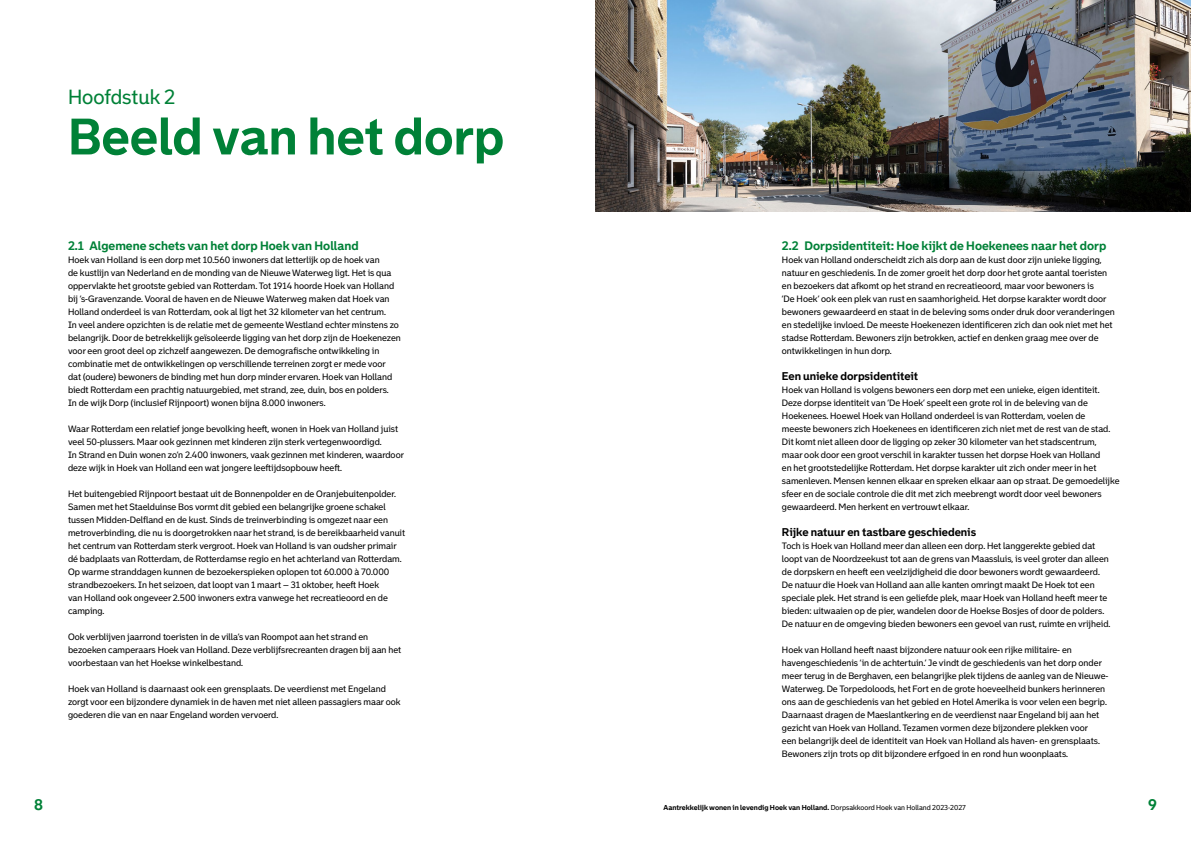
<style>
.page{position:relative;width:1191px;height:842px;background:#fff}
.page>*{position:absolute;margin:0;border:0;box-sizing:border-box;transform-origin:0 0}
.Rotterdam_Titel_bold{font:700 50px "Bolder";color:#008137}
.Hoofdstuk{font:20px "Bolder";color:#008137}
.t1{font:700 15px "Bolder";color:#008137}
.Deelhoofdstuk_tekst{font:700 12px "Bolder";color:#008137}
.Rotterdam_Subtitel_b{font:700 11px "Bolder";color:#000}
.Rotterdam_Platte_tek{font:9px/13px "Bolder";color:#000}
.t2{font:700 7px "Bolder";color:#000}
.s1{font-weight:400}
</style>
<div class="page">
<img style="left:595px;top:0;width:596px;height:211px">
<p class="Hoofdstuk" style="left:68px;top:85px;width:108px">Hoofdstuk 2</p>
<p class="Rotterdam_Titel_bold" style="left:68px;top:105px;width:437px">Beeld van het dorp</p>
<p class="Deelhoofdstuk_tekst" style="left:68px;top:238px;width:292px">2.1 Algemene schets van het dorp Hoek van Holland</p>
<p class="Rotterdam_Platte_tek" style="left:68px;top:253px;width:334px">Hoek van Holland is een dorp met 10.560 inwoners dat letterlijk op de hoek van<br>de kustlijn van Nederland en de monding van de Nieuwe Waterweg ligt. Het is qua oppervlakte het grootste gebied van Rotterdam. Tot 1914 hoorde Hoek van Holland bij ’s-Gravenzande. Vooral de haven en de Nieuwe Waterweg maken dat Hoek van Holland onderdeel is van Rotterdam, ook al ligt het 32 kilometer van het centrum.<br>In veel andere opzichten is de relatie met de gemeente Westland echter minstens zo belangrijk. Door de betrekkelijk geïsoleerde ligging van het dorp zijn de Hoekenezen voor een groot deel op zichzelf aangewezen. De demografische ontwikkeling in combinatie met de ontwikkelingen op verschillende terreinen zorgt er mede voor dat (oudere) bewoners de binding met hun dorp minder ervaren. Hoek van Holland biedt Rotterdam een prachtig natuurgebied, met strand, zee, duin, bos en polders.<br>In de wijk Dorp (inclusief Rijnpoort) wonen bijna 8.000 inwoners.</p>
<p class="Rotterdam_Platte_tek" style="left:68px;top:422px;width:337px">Waar Rotterdam een relatief jonge bevolking heeft, wonen in Hoek van Holland juist veel 50-plussers. Maar ook gezinnen met kinderen zijn sterk vertegenwoordigd.<br>In Strand en Duin wonen zo’n 2.400 inwoners, vaak gezinnen met kinderen, waardoor deze wijk in Hoek van Holland een wat jongere leeftijdsopbouw heeft.</p>
<p class="Rotterdam_Platte_tek" style="left:68px;top:487px;width:339px">Het buitengebied Rijnpoort bestaat uit de Bonnenpolder en de Oranjebuitenpolder.<br>Samen met het Staelduinse Bos vormt dit gebied een belangrijke groene schakel tussen Midden-Delfland en de kust. Sinds de treinverbinding is omgezet naar een metroverbinding, die nu is doorgetrokken naar het strand, is de bereikbaarheid vanuit het centrum van Rotterdam sterk vergroot. Hoek van Holland is van oudsher primair dé badplaats van Rotterdam, de Rotterdamse regio en het achterland van Rotterdam.<br>Op warme stranddagen kunnen de bezoekerspieken oplopen tot 60.000 à 70.000 strandbezoekers. In het seizoen, dat loopt van 1 maart – 31 oktober, heeft Hoek<br>van Holland ook ongeveer 2.500 inwoners extra vanwege het recreatieoord en de camping.</p>
<p class="Rotterdam_Platte_tek" style="left:68px;top:630px;width:335px">Ook verblijven jaarrond toeristen in de villa’s van Roompot aan het strand en bezoeken camperaars Hoek van Holland. Deze verblijfsrecreanten dragen bij aan het voorbestaan van het Hoekse winkelbestand.</p>
<p class="Rotterdam_Platte_tek" style="left:68px;top:682px;width:334px">Hoek van Holland is daarnaast ook een grensplaats. De veerdienst met Engeland zorgt voor een bijzondere dynamiek in de haven met niet alleen passagiers maar ook goederen die van en naar Engeland worden vervoerd.</p>
<p class="Deelhoofdstuk_tekst" style="left:782px;top:238px;width:326px">2.2 Dorpsidentiteit: Hoe kijkt de Hoekenees naar het dorp</p>
<p class="Rotterdam_Platte_tek" style="left:782px;top:253px;width:334px">Hoek van Holland onderscheidt zich als dorp aan de kust door zijn unieke ligging, natuur en geschiedenis. In de zomer groeit het dorp door het grote aantal toeristen en bezoekers dat afkomt op het strand en recreatieoord, maar voor bewoners is<br>‘De Hoek’ ook een plek van rust en saamhorigheid. Het dorpse karakter wordt door bewoners gewaardeerd en staat in de beleving soms onder druk door veranderingen en stedelijke invloed. De meeste Hoekenezen identificeren zich dan ook niet met het stadse Rotterdam. Bewoners zijn betrokken, actief en denken graag mee over de ontwikkelingen in hun dorp.</p>
<p class="Rotterdam_Subtitel_b" style="left:782px;top:369px;width:138px">Een unieke dorpsidentiteit</p>
<p class="Rotterdam_Platte_tek" style="left:782px;top:383px;width:339px">Hoek van Holland is volgens bewoners een dorp met een unieke, eigen identiteit.<br>Deze dorpse identiteit van ‘De Hoek’ speelt een grote rol in de beleving van de Hoekenees. Hoewel Hoek van Holland onderdeel is van Rotterdam, voelen de<br>meeste bewoners zich Hoekenees en identificeren zich niet met de rest van de stad.<br>Dit komt niet alleen door de ligging op zeker 30 kilometer van het stadscentrum, maar ook door een groot verschil in karakter tussen het dorpse Hoek van Holland<br>en het grootstedelijke Rotterdam. Het dorpse karakter uit zich onder meer in het samenleven. Mensen kennen elkaar en spreken elkaar aan op straat. De gemoedelijke sfeer en de sociale controle die dit met zich meebrengt wordt door veel bewoners gewaardeerd. Men herkent en vertrouwt elkaar.</p>
<p class="Rotterdam_Subtitel_b" style="left:782px;top:525px;width:196px">Rijke natuur en tastbare geschiedenis</p>
<p class="Rotterdam_Platte_tek" style="left:782px;top:539px;width:330px">Toch is Hoek van Holland meer dan alleen een dorp. Het langgerekte gebied dat loopt van de Noordzeekust tot aan de grens van Maassluis, is veel groter dan alleen de dorpskern en heeft een veelzijdigheid die door bewoners wordt gewaardeerd.<br>De natuur die Hoek van Holland aan alle kanten omringt maakt De Hoek tot een speciale plek. Het strand is een geliefde plek, maar Hoek van Holland heeft meer te bieden: uitwaaien op de pier, wandelen door de Hoekse Bosjes of door de polders.<br>De natuur en de omgeving bieden bewoners een gevoel van rust, ruimte en vrijheid.</p>
<p class="Rotterdam_Platte_tek" style="left:782px;top:643px;width:328px">Hoek van Holland heeft naast bijzondere natuur ook een rijke militaire- en havengeschiedenis ‘in de achtertuin.’ Je vindt de geschiedenis van het dorp onder meer terug in de Berghaven, een belangrijke plek tijdens de aanleg van de Nieuwe-Waterweg. De Torpedoloods, het Fort en de grote hoeveelheid bunkers herinneren ons aan de geschiedenis van het gebied en Hotel Amerika is voor velen een begrip.<br>Daarnaast dragen de Maeslantkering en de veerdienst naar Engeland bij aan het gezicht van Hoek van Holland. Tezamen vormen deze bijzondere plekken voor<br>een belangrijk deel de identiteit van Hoek van Holland als haven- en grensplaats.<br>Bewoners zijn trots op dit bijzondere erfgoed in en rond hun woonplaats.</p>
<h3 class="t1" style="left:34px;top:796px;width:10px">8</h3>
<p class="t2" style="left:663px;top:803px;width:304px">Aantrekkelijk wonen in levendig Hoek van Holland. <span class="s1">Dorpsakkoord Hoek van Holland 2023-2027</span></p>
<h3 class="t1" style="left:1148px;top:796px;width:10px">9</h3>
</div>
